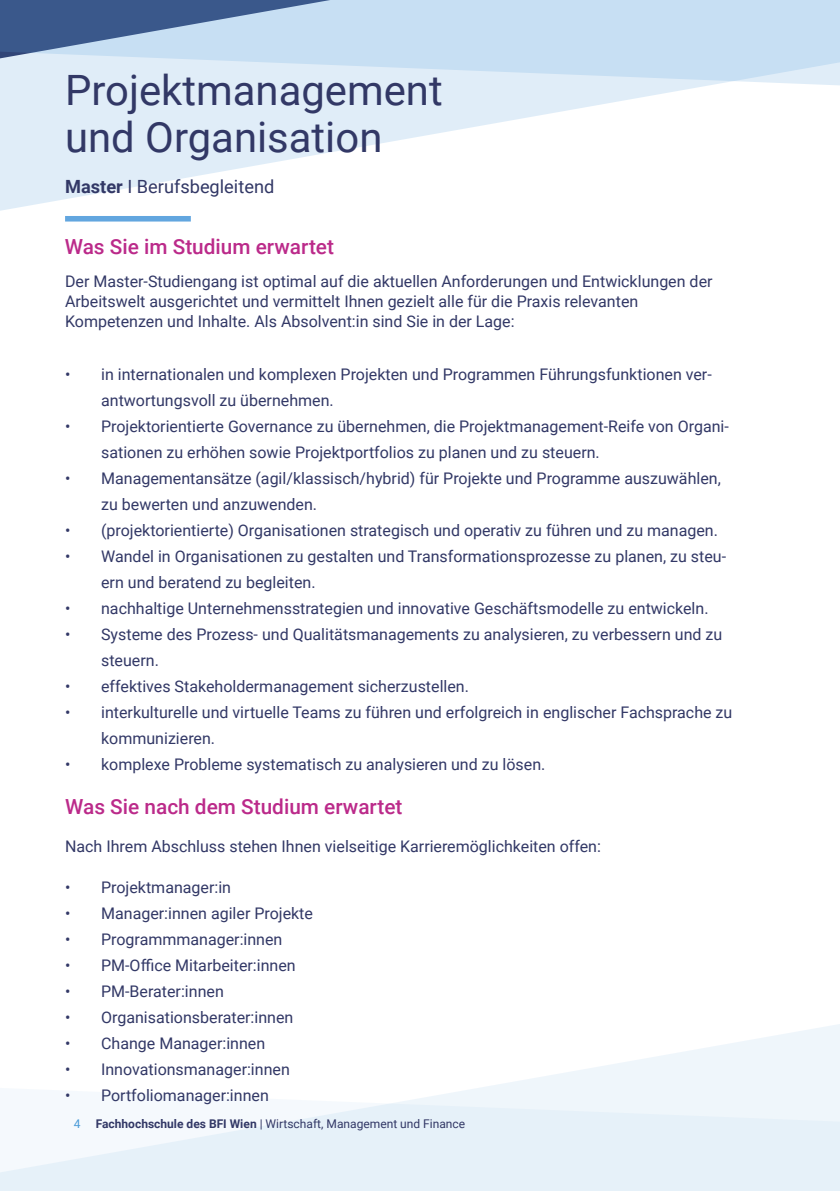
<style>
.page{position:relative;width:840px;height:1191px;background:#fff}
.page>*{position:absolute;margin:0;border:0;box-sizing:border-box;transform-origin:0 0}
.t1{font:41.8px/47px "Roboto";color:#323866}
.t2{font:500 20.8px "Roboto";color:#bb2a8a}
.t3{font:18.2px "Roboto";color:#323866}
.t4{font:16px/26px "Roboto";color:#323866}
.t5{font:12px "Roboto";color:#323866}
.t6{font:12px "Roboto";color:#4a9bd8}
.s1{font-weight:700}
</style>
<div class="page">
<svg style="left:527px;top:1024px;width:312px;height:56px;fill:#f6fafd"></svg>
<svg style="left:0;top:1080px;width:839px;height:111px;fill:#e6f1f9"></svg>
<svg style="left:0;top:85px;width:839px;height:126px"></svg>
<svg style="left:0;top:0;width:839px;height:85px;background:#b9cfe5"></svg>
<div style="left:65px;top:216px;width:126px;height:5px;background:#62a6df"></div>
<h1 class="t1" style="left:65px;top:65px;width:379px">Projektmanagement und Organisation</h1>
<p class="t3" style="left:65px;top:174px;width:211px"><span class="s1">Master</span> I Berufsbegleitend</p>
<h2 class="t2" style="left:65px;top:232px;width:271px">Was Sie im Studium erwartet</h2>
<p class="t4" style="left:65px;top:271px;width:648px;line-height:20px">Der Master-Studiengang ist optimal auf die aktuellen Anforderungen und Entwicklungen der<br>Arbeitswelt ausgerichtet und vermittelt Ihnen gezielt alle für die Praxis relevanten<br>Kompetenzen und Inhalte. Als Absolvent:in sind Sie in der Lage:</p>
<p class="t4" style="left:101px;top:360px;width:611px;text-indent:-36px">• in internationalen und komplexen Projekten und Programmen Führungsfunktionen ver&shy;antwortungsvoll zu übernehmen.</p>
<p class="t4" style="left:101px;top:412px;width:629px;text-indent:-36px">• Projektorientierte Governance zu übernehmen, die Projektmanagement-Reife von Organi&shy;sationen zu erhöhen sowie Projektportfolios zu planen und zu steuern.</p>
<p class="t4" style="left:101px;top:464px;width:621px;text-indent:-36px">• Managementansätze (agil/klassisch/hybrid) für Projekte und Programme auszuwählen, zu bewerten und anzuwenden.</p>
<p class="t4" style="left:65px;top:516px;width:654px">• (projektorientierte) Organisationen strategisch und operativ zu führen und zu managen.</p>
<p class="t4" style="left:101px;top:542px;width:626px;text-indent:-36px">• Wandel in Organisationen zu gestalten und Transformationsprozesse zu planen, zu steu&shy;ern und beratend zu begleiten.</p>
<p class="t4" style="left:65px;top:594px;width:644px">• nachhaltige Unternehmensstrategien und innovative Geschäftsmodelle zu entwickeln.</p>
<p class="t4" style="left:101px;top:620px;width:622px;text-indent:-36px">• Systeme des Prozess- und Qualitätsmanagements zu analysieren, zu verbessern und zu steuern.</p>
<p class="t4" style="left:65px;top:672px;width:405px">• effektives Stakeholdermanagement sicherzustellen.</p>
<p class="t4" style="left:101px;top:698px;width:632px;text-indent:-36px">• interkulturelle und virtuelle Teams zu führen und erfolgreich in englischer Fachsprache zu kommunizieren.</p>
<p class="t4" style="left:65px;top:750px;width:481px">• komplexe Probleme systematisch zu analysieren und zu lösen.</p>
<h2 class="t2" style="left:65px;top:791px;width:339px">Was Sie nach dem Studium erwartet</h2>
<p class="t4" style="left:65px;top:832px;width:537px">Nach Ihrem Abschluss stehen Ihnen vielseitige Karrieremöglichkeiten offen:</p>
<p class="t4" style="left:65px;top:873px;width:167px">• Projektmanager:in</p>
<p class="t4" style="left:65px;top:899px;width:249px">• Manager:innen agiler Projekte</p>
<p class="t4" style="left:65px;top:925px;width:219px">• Programmmanager:innen</p>
<p class="t4" style="left:65px;top:951px;width:232px">• PM-Office Mitarbeiter:innen</p>
<p class="t4" style="left:65px;top:977px;width:160px">• PM-Berater:innen</p>
<p class="t4" style="left:65px;top:1003px;width:230px">• Organisationsberater:innen</p>
<p class="t4" style="left:65px;top:1029px;width:201px">• Change Manager:innen</p>
<p class="t4" style="left:65px;top:1055px;width:226px">• Innovationsmanager:innen</p>
<p class="t4" style="left:65px;top:1081px;width:205px">• Portfoliomanager:innen</p>
<p class="t6" style="left:74px;top:1115px;width:8px">4</p>
<p class="t5" style="left:96px;top:1115px;width:371px"><span class="s1">Fachhochschule des BFI Wien</span> | Wirtschaft, Management und Finance</p>
</div>
